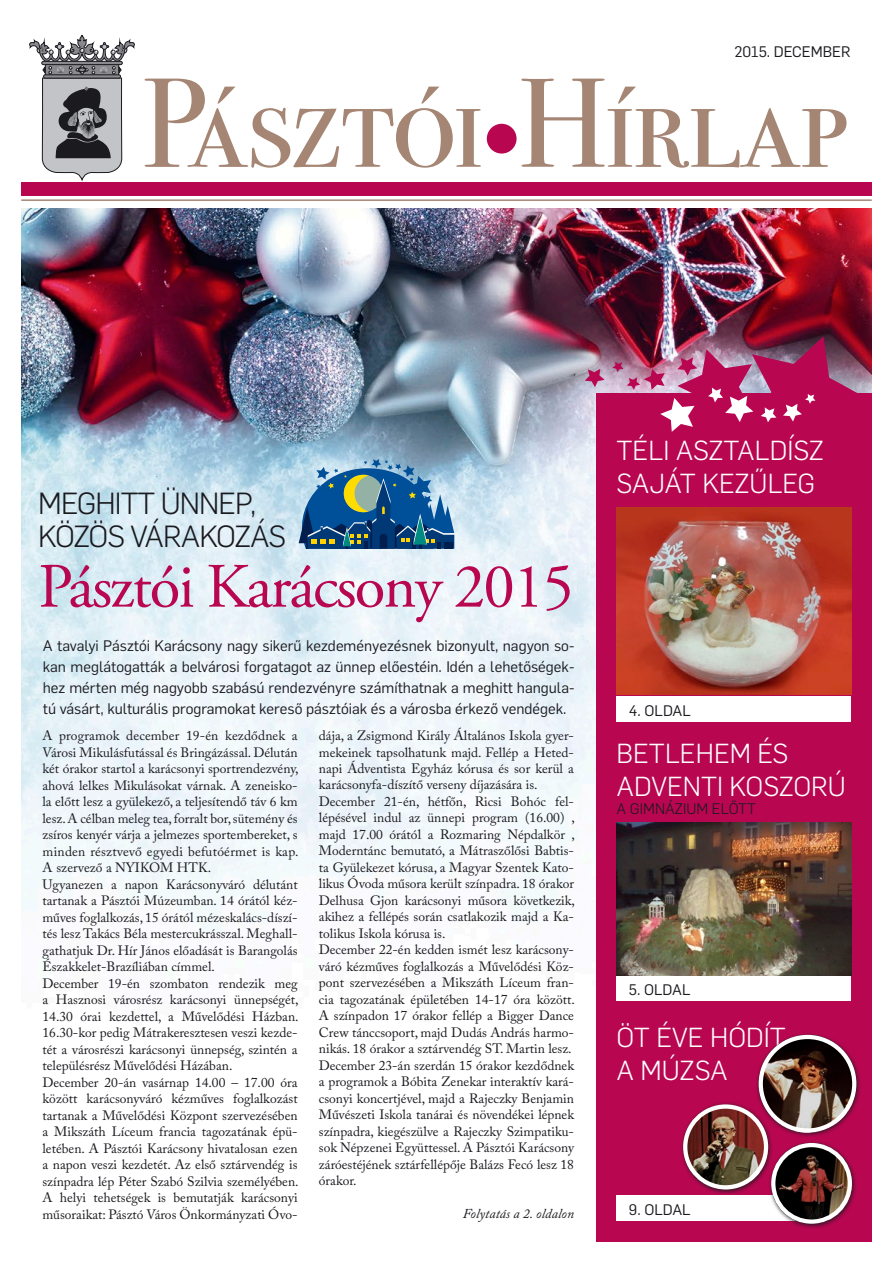
<style>
.page{position:relative;width:893px;height:1263px;background:#fff}
.page>*{position:absolute;margin:0;border:0;box-sizing:border-box;transform-origin:0 0}
.t1{font:63px "Adobe Garamond Pro";letter-spacing:-.03em;color:#b80651}
.t2{font:300 30px/33px "Flama";letter-spacing:-.03em;color:#1a1a1f}
.t3{font:300 27px/33px "Flama";color:#fff}
.t4{font:15px/21px "Flama";color:#1a1a1f;text-align:justify}
.t5{font:300 15px "Flama";color:#1a1a1f}
.t6{font:13.5px/16.5px "Adobe Caslon Pro";color:#1a1a1f}
.t7{font:italic 13.5px "Adobe Caslon Pro";letter-spacing:.01em;color:#1a1a1f}
</style>
<div class="page">
<img style="left:21px;top:208px;width:851px;height:733px">
<div style="left:596px;top:393px;width:276px;height:849px;background:#b80651"></div>
<svg style="left:145px;top:79px;width:336px;height:89px"></svg>
<svg style="left:521px;top:79px;width:325px;height:89px"></svg>
<hr style="left:21px;top:199px;width:851px;height:2px;background:#a58573">
<div style="left:21px;top:182px;width:851px;height:13px;background:#b80651"></div>
<div style="left:487px;top:124px;width:30px;height:30px;background:#b80651;border-radius:50%"></div>
<svg style="left:29px;top:35px;width:106px;height:146px"></svg>
<div style="left:616px;top:696px;width:234px;height:25px;background:#fff"></div>
<div style="left:616px;top:975px;width:234px;height:26px;background:#fff"></div>
<div style="left:616px;top:1195px;width:201px;height:25px;background:#fff"></div>
<svg style="left:290px;top:459px;width:164px;height:90px;background:#4f80a1"></svg>
<svg style="left:585px;top:369px;width:20px;height:18px"></svg>
<img style="left:612px;top:336px;width:255px;height:96px">
<img style="left:617px;top:507px;width:234px;height:187px">
<img style="left:617px;top:822px;width:234px;height:153px">
<div style="left:756px;top:1032px;width:105px;height:106px;background:#1a1a1f;opacity:.75"></div>
<img style="left:759px;top:1035px;width:97px;height:98px;border-radius:49px">
<div style="left:759px;top:1035px;width:97px;height:98px;border:4px solid #fff;border-radius:50%"></div>
<div style="left:768px;top:1140px;width:89px;height:89px;background:#1a1a1f;opacity:.75"></div>
<img style="left:771px;top:1143px;width:81px;height:81px;border-radius:40px">
<div style="left:771px;top:1143px;width:81px;height:81px;border:4px solid #fff;border-radius:50%"></div>
<div style="left:680px;top:1101px;width:93px;height:93px;background:#1a1a1f;opacity:.75"></div>
<img style="left:683px;top:1104px;width:85px;height:85px;border-radius:43px">
<div style="left:683px;top:1104px;width:85px;height:85px;border:4px solid #fff;border-radius:50%"></div>
<p class="t4" style="left:734px;top:40px;width:118px">2015. DECEMBER</p>
<h2 class="t2" style="left:38px;top:485px;width:249px">MEGHITT ÜNNEP,<br>KÖZÖS VÁRAKOZÁS</h2>
<h1 class="t1" style="left:38px;top:549px;width:537px">Pásztói Karácsony 2015</h1>
<p class="t4" style="left:43px;top:634px;width:533px">A tavalyi Pásztói Karácsony nagy sikerű kezdeményezésnek bizonyult, nagyon so&shy;kan meglátogatták a belvárosi forgatagot az ünnep előestéin. Idén a lehetőségek&shy;hez mérten még nagyobb szabású rendezvényre számíthatnak a meghitt hangula&shy;tú vásárt, kulturális programokat kereső pásztóiak és a városba érkező vendégek.</p>
<p class="t6" style="left:43px;top:727px;width:258px">A programok december 19-én kezdődnek a Városi Mikulásfutással és Bringázással. Délután két órakor startol a karácsonyi sportrendezvény, ahová lelkes Mikulásokat várnak. A zeneisko&shy;la előtt lesz a gyülekező, a teljesítendő táv 6 km lesz. A célban meleg tea, forralt bor, sütemény és zsíros kenyér várja a jelmezes sportembereket, s minden résztvevő egyedi befutóérmet is kap.<br>A szervező a NYIKOM HTK.<br>Ugyanezen a napon Karácsonyváró délutánt tartanak a Pásztói Múzeumban. 14 órától kéz&shy;műves foglalkozás, 15 órától mézeskalács-díszí&shy;tés lesz Takács Béla mestercukrásszal. Meghall&shy;gathatjuk Dr. Hír János előadását is Barangolás Északkelet-Brazíliában címmel.<br>December 19-én szombaton rendezik meg a Hasznosi városrész karácsonyi ünnepségét, 14.30 órai kezdettel, a Művelődési Házban.<br>16.30-kor pedig Mátrakeresztesen veszi kezde&shy;tét a városrészi karácsonyi ünnepség, szintén a településrész Művelődési Házában.<br>December 20-án vasárnap 14.00 – 17.00 óra között karácsonyváró kézműves foglalkozást tartanak a Művelődési Központ szervezésében a Mikszáth Líceum francia tagozatának épü&shy;letében. A Pásztói Karácsony hivatalosan ezen a napon veszi kezdetét. Az első sztárvendég is színpadra lép Péter Szabó Szilvia személyében.<br>A helyi tehetségek is bemutatják karácsonyi műsoraikat: Pásztó Város Önkormányzati Óvo-</p>
<p class="t6" style="left:319px;top:727px;width:258px">dája, a Zsigmond Király Általános Iskola gyer&shy;mekeinek tapsolhatunk majd. Fellép a Heted&shy;napi Ádventista Egyház kórusa és sor kerül a karácsonyfa-díszítő verseny díjazására is.<br>December 21-én, hétfőn, Ricsi Bohóc fel&shy;lépésével indul az ünnepi program (16.00) , majd 17.00 órától a Rozmaring Népdalkör , Moderntánc bemutató, a Mátraszőlősi Babtis&shy;ta Gyülekezet kórusa, a Magyar Szentek Kato&shy;likus Óvoda műsora került színpadra. 18 órakor Delhusa Gjon karácsonyi műsora következik, akihez a fellépés során csatlakozik majd a Ka&shy;tolikus Iskola kórusa is.<br>December 22-én kedden ismét lesz karácsony&shy;váró kézműves foglalkozás a Művelődési Köz&shy;pont szervezésében a Mikszáth Líceum fran&shy;cia tagozatának épületében 14-17 óra között.<br>A színpadon 17 órakor fellép a Bigger Dance Crew tánccsoport, majd Dudás András harmo&shy;nikás. 18 órakor a sztárvendég ST. Martin lesz.<br>December 23-án szerdán 15 órakor kezdődnek a programok a Bóbita Zenekar interaktív kará&shy;csonyi koncertjével, majd a Rajeczky Benjamin Művészeti Iskola tanárai és növendékei lépnek színpadra, kiegészülve a Rajeczky Szimpatiku&shy;sok Népzenei Együttessel. A Pásztói Karácsony záróestéjének sztárfellépője Balázs Fecó lesz 18 órakor.</p>
<p class="t7" style="left:463px;top:1206px;width:113px">Folytatás a 2. oldalon</p>
<h3 class="t3" style="left:617px;top:432px;width:209px">TÉLI ASZTALDÍSZ<br>SAJÁT KEZŰLEG</h3>
<p class="t4" style="left:629px;top:699px;width:63px">4. OLDAL</p>
<h3 class="t3" style="left:617px;top:735px;width:231px">BETLEHEM ÉS<br>ADVENTI KOSZORÚ</h3>
<p class="t5" style="left:617px;top:798px;width:141px">A GIMNÁZIUM ELŐTT</p>
<p class="t4" style="left:629px;top:979px;width:63px">5. OLDAL</p>
<h3 class="t3" style="left:617px;top:1019px;width:171px">ÖT ÉVE HÓDÍT<br>A MÚZSA</h3>
<p class="t4" style="left:629px;top:1198px;width:63px">9. OLDAL</p>
</div>
